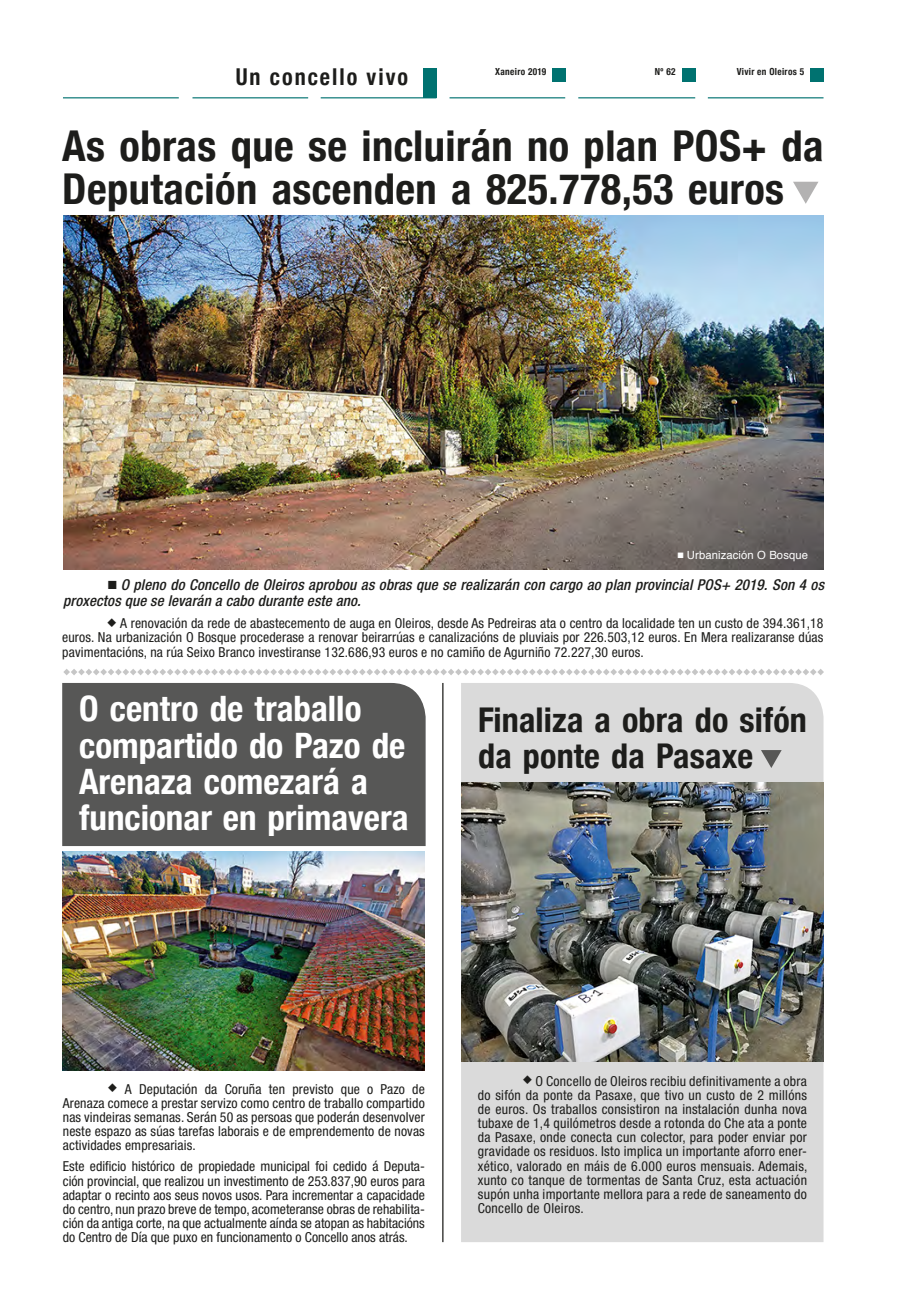
<style>
.page{position:relative;width:904px;height:1312px;background:#fff}
.page>*{position:absolute;margin:0;border:0;box-sizing:border-box;transform-origin:0 0}
.t1{font:700 condensed 42.5px/42.5px "Helvetica Neue";letter-spacing:.01em;color:#1d1d1b}
.t2{font:700 condensed 35px/36.2px "Helvetica Neue";color:#fff}
.t3{font:700 condensed 34.12px/36.4px "Helvetica Neue";letter-spacing:.005em;color:#1d1d1b}
.t4{font:700 condensed 23.25px "Helvetica Neue";letter-spacing:.09em;color:#1d1d1b;scale:.95 1}
.t5{font:italic 500 condensed 15px/16.2px "Helvetica Neue";letter-spacing:.01em;color:#1d1d1b}
.t6{font:condensed 13.75px/14.1px "Helvetica Neue";letter-spacing:.01em;color:#1d1d1b;text-align:justify}
.t7{font:11.25px "Helvetica";letter-spacing:.01em;color:#fff}
.t8{font:700 condensed 9.75px "Helvetica Neue";letter-spacing:.035em;color:#1d1d1b;scale:.95 1}
.s1{font-family:"Monotype Sorts";font-size:7.5px}
.s2{font-family:"Monotype Sorts";font-weight:400;font-style:normal;font-stretch:normal;font-size:11.25px}
.s3{font-family:"Monotype Sorts";font-stretch:normal;font-size:12px}
</style>
<div class="page">
<hr style="left:442px;top:682px;width:1px;height:559px;background:#1d1d1b">
<div style="left:62px;top:683px;width:363px;height:162px;background:#575756"></div>
<img style="left:63px;top:215px;width:760px;height:354px">
<img style="left:62px;top:851px;width:363px;height:219px">
<div style="left:461px;top:683px;width:362px;height:558px;background:#dadada"></div>
<img style="left:461px;top:782px;width:362px;height:279px">
<svg style="left:793px;top:182px;width:25px;height:22px"></svg>
<svg style="left:63px;top:669px;width:761px;height:6px"></svg>
<svg style="left:761px;top:750px;width:20px;height:17px"></svg>
<hr style="left:707px;top:97px;width:116px;height:1px;background:#007270">
<hr style="left:578px;top:97px;width:117px;height:1px;background:#007270">
<hr style="left:449px;top:97px;width:116px;height:1px;background:#007270">
<hr style="left:321px;top:97px;width:115px;height:1px;background:#007270">
<hr style="left:192px;top:97px;width:116px;height:1px;background:#007270">
<hr style="left:63px;top:97px;width:116px;height:1px;background:#007270">
<div style="left:423px;top:68px;width:13px;height:30px;background:#007270"></div>
<div style="left:682px;top:68px;width:13px;height:13px;background:#007270"></div>
<div style="left:810px;top:68px;width:13px;height:13px;background:#007270"></div>
<div style="left:552px;top:68px;width:13px;height:13px;background:#007270"></div>
<h3 class="t4" style="left:236px;top:57px;width:183px">Un concello vivo</h3>
<p class="t8" style="left:495px;top:64px;width:55px">Xaneiro 2019</p>
<p class="t8" style="left:655px;top:64px;width:23px">Nº 62</p>
<p class="t8" style="left:736px;top:64px;width:73px">Vivir en Oleiros 5</p>
<h1 class="t1" style="left:62px;top:122px;width:762px">As obras que se incluirán no plan POS+ da<br>Deputación ascenden a 825.778,53 euros</h1>
<p class="t7" style="left:677px;top:546px;width:132px"><span class="s1">N</span> Urbanización O Bosque</p>
<p class="t5" style="left:63px;top:576px;width:762px;text-indent:45px"><span class="s2">N</span> O pleno do Concello de Oleiros aprobou as obras que se realizarán con cargo ao plan provincial POS+ 2019. Son 4 os proxectos que se levarán a cabo durante este ano.</p>
<p class="t6" style="left:62px;top:616px;width:762px;text-indent:45px"><span class="s3">U</span> A renovación da rede de abastecemento de auga en Oleiros, desde As Pedreiras ata o centro da localidade ten un custo de 394.361,18 euros. Na urbanización O Bosque procederase a renovar beirarrúas e canalizacións de pluviais por 226.503,12 euros. En Mera realizaranse dúas pavimentacións, na rúa Seixo Branco investiranse 132.686,93 euros e no camiño de Agurniño 72.227,30 euros.</p>
<h2 class="t2" style="left:79px;top:688px;width:331px">O centro de traballo compartido do Pazo de<br>Arenaza comezará a funcionar en primavera</h2>
<h3 class="t3" style="left:478px;top:698px;width:330px">Finaliza a obra do sifón da ponte da Pasaxe</h3>
<p class="t6" style="left:63px;top:1081px;width:363px;text-indent:45px"><span class="s3">U</span> A Deputación da Coruña ten previsto que o Pazo de Arenaza comece a prestar servizo como centro de traballo compartido nas vindeiras semanas. Serán 50 as persoas que poderán desenvolver neste espazo as súas tarefas laborais e de emprendemento de novas actividades empresariais.</p>
<p class="t6" style="left:63px;top:1159px;width:363px">Este edificio histórico de propiedade municipal foi cedido á Deputa&shy;ción provincial, que realizou un investimento de 253.837,90 euros para adaptar o recinto aos seus novos usos. Para incrementar a capacidade do centro, nun prazo breve de tempo, acometeranse obras de rehabilita&shy;ción da antiga corte, na que actualmente aínda se atopan as habitacións do Centro de Día que puxo en funcionamento o Concello anos atrás.</p>
<p class="t6" style="left:478px;top:1073px;width:331px;text-indent:45px"><span class="s3">U</span> O Concello de Oleiros recibiu definitivamente a obra do sifón da ponte da Pasaxe, que tivo un custo de 2 millóns de euros. Os traballos consistiron na instalación dunha nova tubaxe de 1,4 quilómetros desde a rotonda do Che ata a ponte da Pasaxe, onde conecta cun colector, para poder enviar por gravidade os residuos. Isto implica un importante aforro ener&shy;xético, valorado en máis de 6.000 euros mensuais. Ademais, xunto co tanque de tormentas de Santa Cruz, esta actuación supón unha importante mellora para a rede de saneamento do Concello de Oleiros.</p>
</div>
